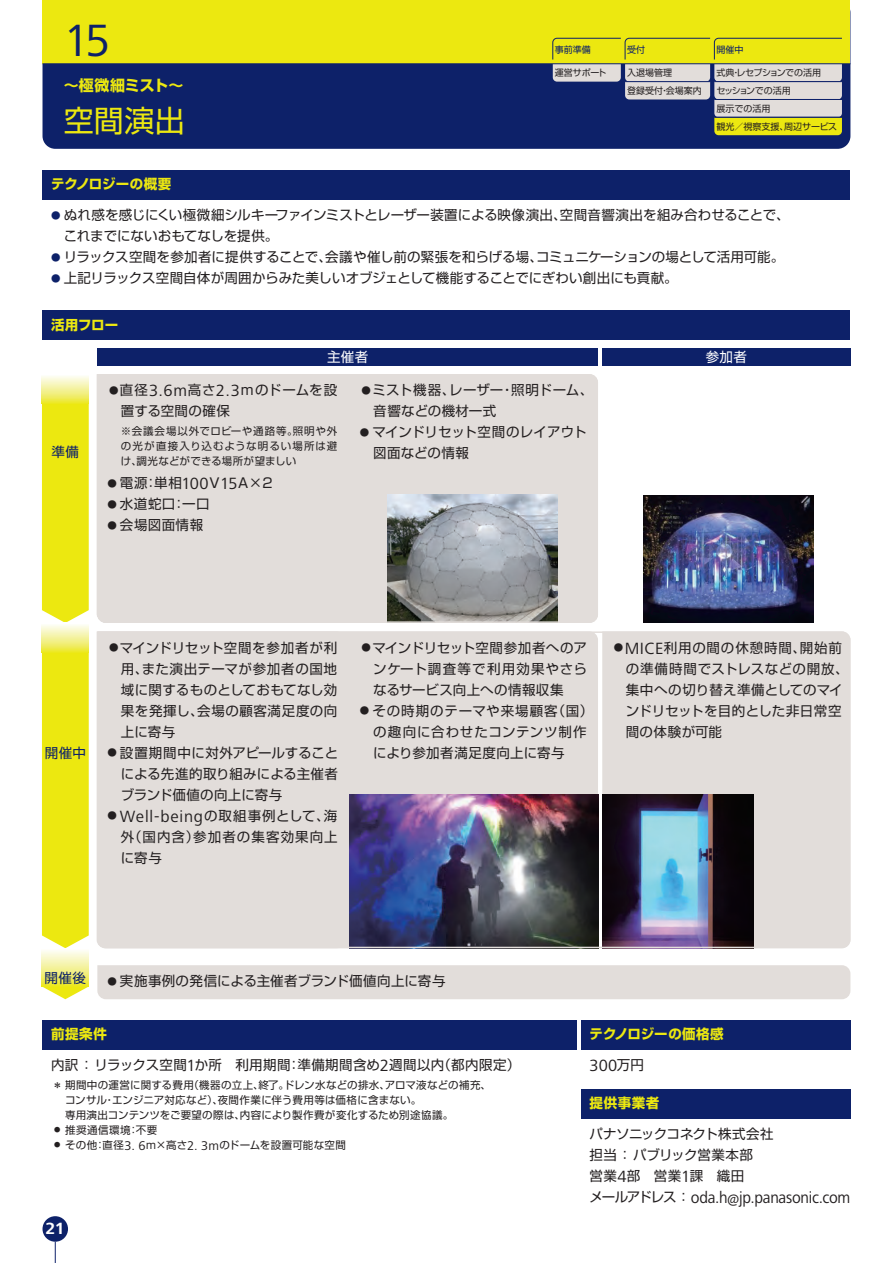
<style>
.page{position:relative;width:893px;height:1263px;background:#fff}
.page>*{position:absolute;margin:0;border:0;box-sizing:border-box;transform-origin:0 0}
.t1{font:46.8px "Frutiger Next LT";color:#0d2169}
.t2{font:30px "Shin Go Pro";color:#ece810}
.t3{font:16.8px "Frutiger Next LT";letter-spacing:-.01em;color:#231f20;scale:.94 1}
.t4{font:16.8px "Frutiger Next LT";letter-spacing:.05em;color:#231f20}
.t5{font:16.8px "Frutiger Next LT";letter-spacing:-.01em;color:#231f20}
.t6{font:700 16.8px "Frutiger Next LT";color:#fff}
.t7{font:700 15px "Shin Go Pr 6 N";letter-spacing:-.01em;color:#ece810}
.t8{font:13.5px/21px "Shin Go Pro";letter-spacing:.02em;color:#231f20}
.t9{font:13.5px/21px "Shin Go Pro";color:#231f20}
.t10{font:13.5px "Shin Go Pro";letter-spacing:-.01em;color:#231f20}
.t11{font:13.5px "Shin Go Pro";letter-spacing:-.005em;color:#231f20}
.t12{font:13.5px/21px "Shin Go Pro";letter-spacing:.05em;color:#231f20}
.t13{font:700 13.5px "Shin Go Pr 6 N";color:#ece810}
.t14{font:13.5px/21px "Shin Go Pro";letter-spacing:.08em;color:#231f20}
.t15{font:700 13.5px "Shin Go Pr 6 N";letter-spacing:.025em;color:#ece810}
.t16{font:13.5px "Shin Go Pro";letter-spacing:.035em;color:#0d2169}
.t17{font:13.5px "Shin Go Pro";letter-spacing:.03em;color:#fff}
.t18{font:10.5px/15px "Shin Go Pro";letter-spacing:.035em;color:#231f20}
.t19{font:9px/17.9px "Shin Go Pro";color:#231f20}
.t20{font:9px "Shin Go Pro";color:#0d2169}
.s1{font-size:9.45px;color:#0d2169}
.s2{font-size:9.45px}
.s3{font-family:"Frutiger Next LT";font-size:16.8px}
.s4{font-family:"Shin Go Pro";font-size:9.45px}
.s5{font-family:"Shin Go Pro";font-size:13.5px}
.s6{font-size:7.35px}
.s7{font-family:"Frutiger Next LT";font-size:13.2px}
</style>
<div class="page">
<div style="left:43px;top:1020px;width:534px;height:30px;background:#0d2169"></div>
<div style="left:581px;top:1020px;width:269px;height:30px;background:#0d2169"></div>
<div style="left:581px;top:1089px;width:269px;height:30px;background:#0d2169"></div>
<div style="left:43px;top:310px;width:807px;height:30px;background:#0d2169"></div>
<div style="left:43px;top:170px;width:807px;height:30px;background:#0d2169"></div>
<div style="left:97px;top:349px;width:501px;height:17px;background:#0d2169"></div>
<div style="left:602px;top:349px;width:248px;height:17px;background:#0d2169"></div>
<svg style="left:42px;top:404px;width:47px;height:595px;background:#ede922"></svg>
<div style="left:42px;top:374px;width:47px;height:30px;background:linear-gradient(to bottom,#fdfeff,#ece837)"></div>
<div style="left:42px;top:623px;width:47px;height:30px;background:linear-gradient(to bottom,#fdfeff,#ece835)"></div>
<div style="left:97px;top:965px;width:753px;height:34px;background:#e2ddda"></div>
<svg style="left:97px;top:374px;width:501px;height:249px;background:#d4d1cf"></svg>
<svg style="left:97px;top:631px;width:753px;height:317px;background:#bbb8bd"></svg>
<div style="left:43px;top:0;width:807px;height:149px;background:#0d2169;border-radius:13px"></div>
<div style="left:43px;top:0;width:807px;height:64px;background:#ece810"></div>
<svg style="left:552px;top:38px;width:290px;height:97px"></svg>
<hr style="left:714px;top:81px;width:128px;height:1px;background:#0d2169">
<hr style="left:625px;top:81px;width:85px;height:1px;background:#0d2169">
<hr style="left:714px;top:99px;width:128px;height:1px;background:#0d2169">
<hr style="left:714px;top:117px;width:128px;height:1px;background:#0d2169">
<hr style="left:43px;top:63px;width:807px;height:1px;background:#0d2169">
<img style="left:643px;top:495px;width:170px;height:128px">
<div style="left:43px;top:1216px;width:25px;height:26px;background:#0d2169;border-radius:50%"></div>
<svg style="left:55px;top:1242px;width:1px;height:21px"></svg>
<h1 class="t1" style="left:64px;top:14px;width:48px">15</h1>
<p class="t7" style="left:64px;top:74px;width:121px">～極微細ミスト～</p>
<h2 class="t2" style="left:64px;top:96px;width:123px">空間演出</h2>
<p class="t20" style="left:627px;top:42px;width:19px">受付</p>
<p class="t20" style="left:555px;top:42px;width:37px">事前準備</p>
<p class="t20" style="left:716px;top:42px;width:28px">開催中</p>
<p class="t19" style="left:627px;top:63px;width:76px">入退場管理<br>登録受付・会場案内</p>
<p class="t19" style="left:555px;top:63px;width:53px">運営サポート</p>
<p class="t19" style="left:716px;top:63px;width:122px">式典・レセプションでの活用<br>セッションでの活用<br>展示での活用<br>観光／視察支援、周辺サービス</p>
<p class="t13" style="left:51px;top:173px;width:122px">テクノロジーの概要</p>
<p class="t9" style="left:64px;top:203px;width:727px;text-indent:-13px"><span class="s1">●</span> ぬれ感を感じにくい極微細シルキーファインミストとレーザー装置による映像演出、空間音響演出を組み合わせることで、これまでにないおもてなしを提供。</p>
<p class="t10" style="left:51px;top:246px;width:735px"><span class="s1">●</span> リラックス空間を参加者に提供することで、会議や催し前の緊張を和らげる場、コミュニケーションの場として活用可能。</p>
<p class="t11" style="left:51px;top:267px;width:628px"><span class="s1">●</span> 上記リラックス空間自体が周囲からみた美しいオブジェとして機能することでにぎわい創出にも貢献。</p>
<p class="t15" style="left:51px;top:314px;width:69px">活用フロー</p>
<p class="t17" style="left:327px;top:346px;width:43px">主催者</p>
<p class="t17" style="left:706px;top:346px;width:43px">参加者</p>
<p class="t8" style="left:121px;top:378px;width:218px;text-indent:-12px"><span class="s2">●</span>直径<span class="s3">3.6m</span>高さ<span class="s3">2.3</span>ｍのドームを設置する空間の確保</p>
<p class="t18" style="left:121px;top:422px;width:218px;text-align:justify">※会議会場以外でロビーや通路等。照明や外の光が直接入り込むような明るい場所は避け、調光などができる場所が望ましい</p>
<p class="t8" style="left:108px;top:471px;width:168px"><span class="s2">●</span> 電源：単相<span class="s3">100</span>Ｖ<span class="s3">15</span>Ａ×２</p>
<p class="t8" style="left:108px;top:492px;width:104px"><span class="s2">●</span> 水道蛇口：一口</p>
<p class="t8" style="left:108px;top:513px;width:97px"><span class="s2">●</span> 会場図面情報</p>
<p class="t8" style="left:373px;top:378px;width:222px;text-indent:-12px"><span class="s2">●</span>ミスト機器、レーザー・照明ドーム、音響などの機材一式</p>
<p class="t8" style="left:373px;top:420px;width:215px;text-indent:-13px"><span class="s2">●</span> マインドリセット空間のレイアウト図面などの情報</p>
<p class="t16" style="left:52px;top:440px;width:29px">準備</p>
<p class="t16" style="left:45px;top:741px;width:43px">開催中</p>
<p class="t8" style="left:121px;top:635px;width:218px;text-align:justify;text-indent:-12px"><span class="s2">●</span>マインドリセット空間を参加者が利用、また演出テーマが参加者の国地域に関するものとしておもてなし効果を発揮し、会場の顧客満足度の向上に寄与</p>
<p class="t8" style="left:121px;top:740px;width:219px;text-align:justify;text-indent:-13px"><span class="s2">●</span> 設置期間中に対外アピールすることによる先進的取り組みによる主催者ブランド価値の向上に寄与</p>
<p class="t4" style="left:108px;top:807px;width:231px"><span class="s4">●</span> Well-being<span class="s5">の取組事例として、海</span></p>
<p class="t14" style="left:121px;top:824px;width:218px">外（国内含）参加者の集客効果向上に寄与</p>
<p class="t8" style="left:373px;top:635px;width:215px;text-align:justify;text-indent:-12px"><span class="s2">●</span>マインドリセット空間参加者へのアンケート調査等で利用効果やさらなるサービス向上への情報収集</p>
<p class="t12" style="left:373px;top:698px;width:222px;text-indent:-13px"><span class="s2">●</span> その時期のテーマや来場顧客（国）の趣向に合わせたコンテンツ制作により参加者満足度向上に寄与</p>
<p class="t8" style="left:626px;top:635px;width:224px;text-indent:-12px"><span class="s2">●</span><span class="s3">MICE</span>利用の間の休憩時間、開始前の準備時間でストレスなどの開放、集中への切り替え準備としてのマインドリセットを目的とした非日常空間の体験が可能</p>
<p class="t16" style="left:45px;top:966px;width:43px">開催後</p>
<p class="t8" style="left:108px;top:969px;width:339px"><span class="s2">●</span> 実施事例の発信による主催者ブランド価値向上に寄与</p>
<p class="t15" style="left:51px;top:1023px;width:58px">前提条件</p>
<p class="t13" style="left:590px;top:1023px;width:136px">テクノロジーの価格感</p>
<p class="t8" style="left:51px;top:1053px;width:471px">内訳：リラックス空間<span class="s3">1</span>か所　利用期間：準備期間含め<span class="s3">2</span>週間以内（都内限定）</p>
<p class="t18" style="left:65px;top:1076px;width:428px;text-indent:-11px"><span class="s6">＊</span>期間中の運営に関する費用（機器の立上、終了。ドレン水などの排水、アロマ液などの補充、コンサル・エンジニア対応など）、夜間作業に伴う費用等は価格に含まない。<br>専用演出コンテンツをご要望の際は、内容により製作費が変化するため別途協議。</p>
<p class="t18" style="left:54px;top:1121px;width:105px"><sup>●</sup> 推奨通信環境：不要</p>
<p class="t18" style="left:54px;top:1136px;width:293px"><sup>●</sup> その他：直径<span class="s7">3. 6</span>ｍ×高さ<span class="s7">2. 3m</span>のドームを設置可能な空間</p>
<p class="t6" style="left:46px;top:1219px;width:21px">21</p>
<p class="t5" style="left:590px;top:1056px;width:56px">300<span class="s5">万円</span></p>
<p class="t15" style="left:590px;top:1092px;width:71px">提供事業者</p>
<p class="t8" style="left:590px;top:1122px;width:186px">パナソニックコネクト株式会社担当：パブリック営業本部<br>営業<span class="s3">4</span>部　営業<span class="s3">1</span>課　織田</p>
<p class="t3" style="left:590px;top:1188px;width:279px"><span class="s5">メールアドレス：</span>oda.h@jp.panasonic.com</p>
</div>
